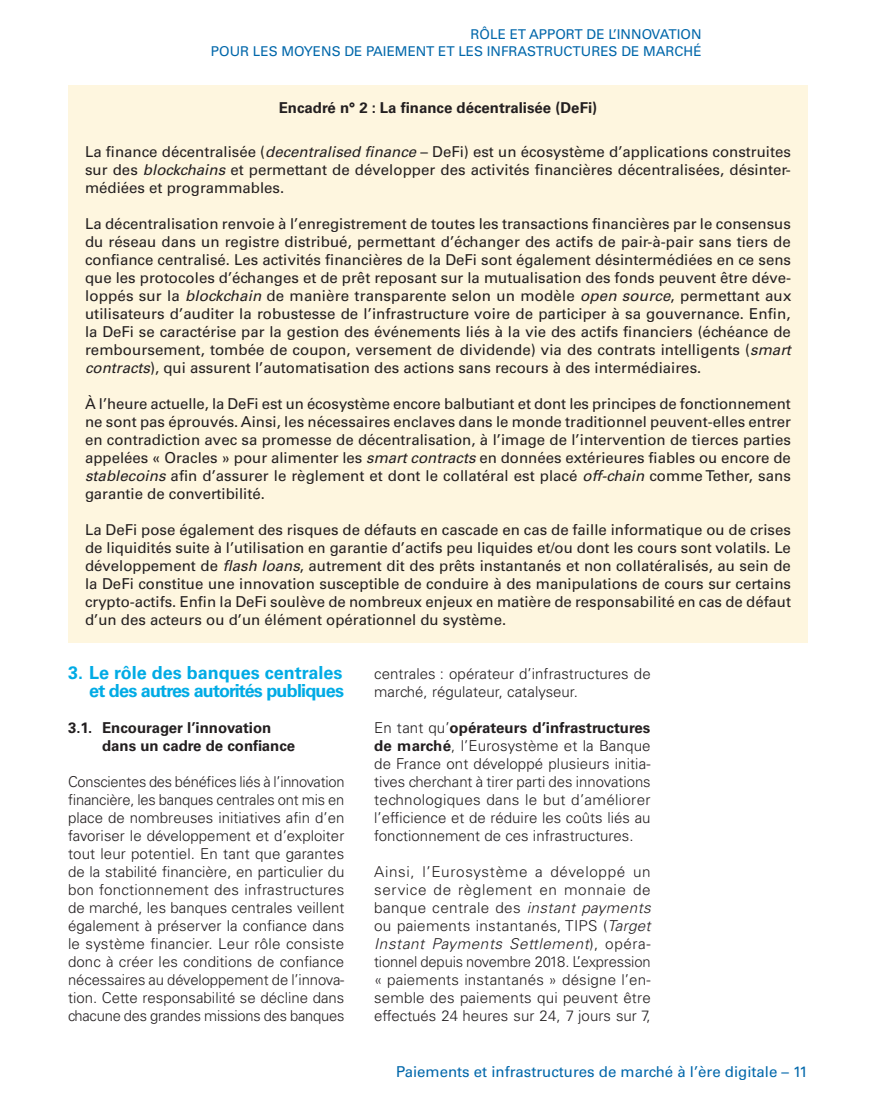
<style>
.page{position:relative;width:876px;height:1106px;background:#fff}
.page>*{position:absolute;margin:0;border:0;box-sizing:border-box;transform-origin:0 0}
.t1{font:700 18px/18px "Univers LT Std";letter-spacing:-.045em;color:#00abe5;text-align:right}
.t2{font:15px/18px "Univers LT Std";color:#231f20;text-align:justify}
.t3{font:300 15px/18px "Univers LT Std";color:#231f20;text-align:justify}
.t4{font:700 15px/18px "Univers LT Std";color:#231f20}
.t5{font:15px "Univers LT Std";color:#0067aa}
.t6{font:13.5px/16.5px "Univers LT Std";color:#0067aa;text-align:right}
.s1{font-style:italic}
.s2{font-weight:700}
</style>
<div class="page">
<div style="left:68px;top:85px;width:740px;height:557px;background:#fef6df"></div>
<p class="t6" style="left:211px;top:26px;width:492px">RÔLE ET APPORT DE L’INNOVATION<br>POUR LES MOYENS DE PAIEMENT ET LES INFRASTRUCTURES DE MARCHÉ</p>
<p class="t4" style="left:279px;top:99px;width:320px">Encadré n° 2 : La finance décentralisée (DeFi)</p>
<p class="t2" style="left:85px;top:143px;width:707px">La finance décentralisée (<span class="s1">decentralised finance</span> – DeFi) est un écosystème d’applications construites sur des <span class="s1">blockchains</span> et permettant de développer des activités financières décentralisées, désinter&shy;médiées et programmables.</p>
<p class="t2" style="left:85px;top:215px;width:708px">La décentralisation renvoie à l’enregistrement de toutes les transactions financières par le consensus du réseau dans un registre distribué, permettant d’échanger des actifs de pair-à-pair sans tiers de confiance centralisé. Les activités financières de la DeFi sont également désintermédiées en ce sens que les protocoles d’échanges et de prêt reposant sur la mutualisation des fonds peuvent être déve&shy;loppés sur la <span class="s1">blockchain</span> de manière transparente selon un modèle <span class="s1">open source</span>, permettant aux utilisateurs d’auditer la robustesse de l’infrastructure voire de participer à sa gouvernance. Enfin, la DeFi se caractérise par la gestion des événements liés à la vie des actifs financiers (échéance de remboursement, tombée de coupon, versement de dividende) via des contrats intelligents (<span class="s1">smart contracts</span>), qui assurent l’automatisation des actions sans recours à des intermédiaires.</p>
<p class="t2" style="left:85px;top:395px;width:707px">À l’heure actuelle, la DeFi est un écosystème encore balbutiant et dont les principes de fonctionnement ne sont pas éprouvés. Ainsi, les nécessaires enclaves dans le monde traditionnel peuvent-elles entrer en contradiction avec sa promesse de décentralisation, à l’image de l’intervention de tierces parties appelées « Oracles » pour alimenter les <span class="s1">smart contracts</span> en données extérieures fiables ou encore de <span class="s1">stablecoins</span> afin d’assurer le règlement et dont le collatéral est placé <span class="s1">off-chain</span> comme Tether, sans garantie de convertibilité.</p>
<p class="t2" style="left:85px;top:521px;width:707px">La DeFi pose également des risques de défauts en cascade en cas de faille informatique ou de crises de liquidités suite à l’utilisation en garantie d’actifs peu liquides et/ou dont les cours sont volatils. Le développement de <span class="s1">flash loans</span>, autrement dit des prêts instantanés et non collatéralisés, au sein de la DeFi constitue une innovation susceptible de conduire à des manipulations de cours sur certains crypto-actifs. Enfin la DeFi soulève de nombreux enjeux en matière de responsabilité en cas de défaut d’un des acteurs ou d’un élément opérationnel du système.</p>
<p class="t1" style="left:68px;top:664px;width:278px">3. Le rôle des banques centrales et des autres autorités publiques</p>
<p class="t4" style="left:102px;top:719px;width:195px;text-indent:-34px">3.1. Encourager l’innovation dans un cadre de confiance</p>
<p class="t3" style="left:68px;top:773px;width:278px">Conscientes des bénéfices liés à l’innovation financière, les banques centrales ont mis en place de nombreuses initiatives afin d’en favoriser le développement et d’exploiter tout leur potentiel. En tant que garantes de la stabilité financière, en particulier du bon fonctionnement des infrastructures de marché, les banques centrales veillent également à préserver la confiance dans le système financier. Leur rôle consiste donc à créer les conditions de confiance nécessaires au développement de l’innova&shy;tion. Cette responsabilité se décline dans chacune des grandes missions des banques</p>
<p class="t3" style="left:374px;top:665px;width:278px">centrales : opérateur d’infrastructures de marché, régulateur, catalyseur.</p>
<p class="t3" style="left:374px;top:719px;width:278px">En tant qu’<span class="s2">opérateurs d’infrastructures de marché</span>, l’Eurosystème et la Banque de France ont développé plusieurs initia&shy;tives cherchant à tirer parti des innovations technologiques dans le but d’améliorer l’efficience et de réduire les coûts liés au fonctionnement de ces infrastructures.</p>
<p class="t3" style="left:374px;top:863px;width:278px">Ainsi, l’Eurosystème a développé un service de règlement en monnaie de banque centrale des <span class="s1">instant payments </span>ou paiements instantanés, TIPS (<span class="s1">Target Instant Payments Settlement</span>), opéra&shy;tionnel depuis novembre 2018. L’expression « paiements instantanés » désigne l’en&shy;semble des paiements qui peuvent être effectués 24 heures sur 24, 7 jours sur 7,</p>
<p class="t5" style="left:396px;top:1063px;width:413px">Paiements et infrastructures de marché à l’ère digitale – 11</p>
</div>
